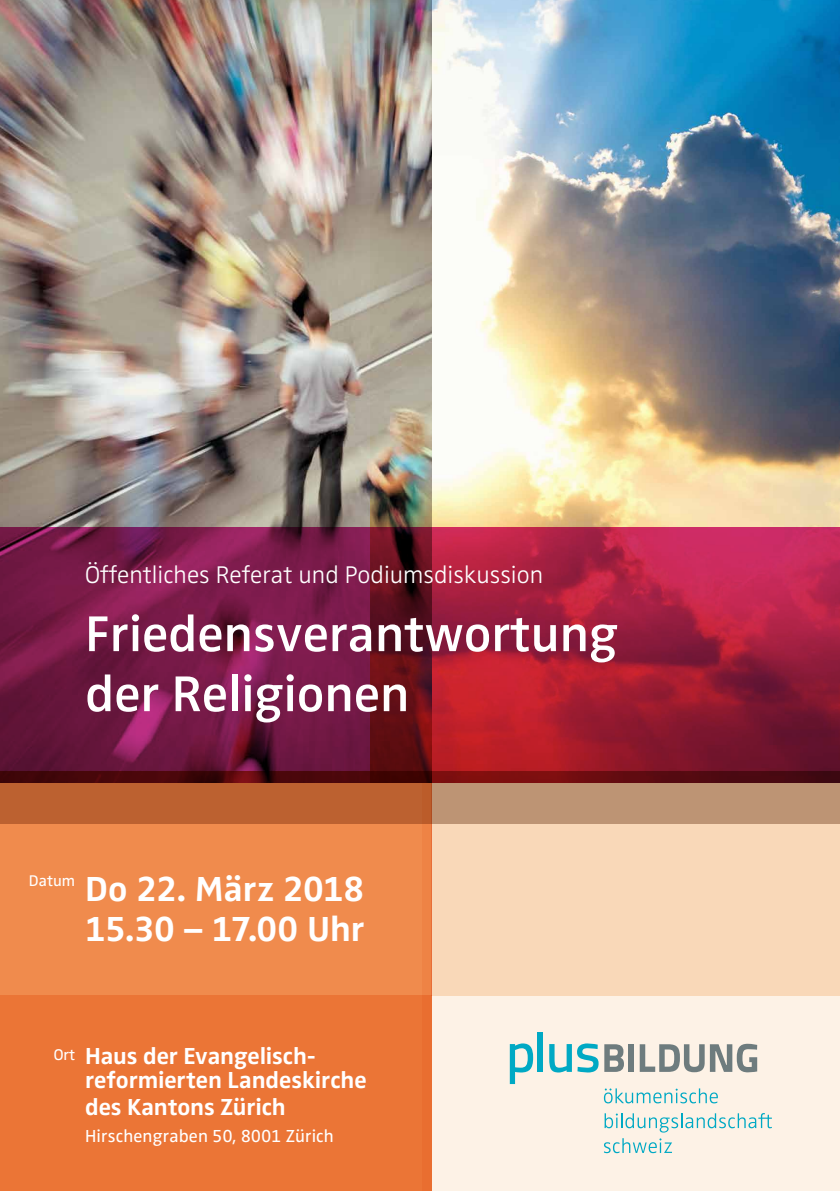
<style>
.page{position:relative;width:840px;height:1191px;background:#fff}
.page>*{position:absolute;margin:0;border:0;box-sizing:border-box;transform-origin:0 0}
.t1{font:600 52px/60px "Zwo";color:#fff}
.t2{font:700 36px/40px "Zwo";letter-spacing:-.01em;color:#fff}
.t3{font:300 25px "Zwo";color:#fff}
.t4{font:700 24px/24px "Zwo";letter-spacing:-.005em;color:#fff}
.t5{font:18px "Zwo";letter-spacing:.005em;color:#fff}
.t6{font:16px "Zwo";color:#fff}
</style>
<div class="page">
<img style="left:431px;top:0;width:408px;height:527px">
<div style="left:422px;top:771px;width:417px;height:420px;background:#fdf2e6"></div>
<img style="left:0;top:0;width:431px;height:527px">
<svg style="left:0;top:527px;width:839px;height:244px;background:#8b1b3e"></svg>
<div style="left:0;top:771px;width:431px;height:420px;background:#f08b4d"></div>
<svg style="left:0;top:771px;width:431px;height:52px;background:#a04b26"></svg>
<div style="left:0;top:995px;width:431px;height:196px;background:#eb7536"></div>
<svg style="left:431px;top:771px;width:408px;height:224px;background:#e5c0a1"></svg>
<svg style="left:603px;top:1088px;width:114px;height:15px"></svg>
<svg style="left:604px;top:1113px;width:167px;height:19px"></svg>
<svg style="left:604px;top:1138px;width:67px;height:15px"></svg>
<svg style="left:509px;top:1043px;width:24px;height:41px"></svg>
<div style="left:537px;top:1032px;width:5px;height:39px;background:#00a9c4"></div>
<svg style="left:549px;top:1043px;width:49px;height:29px"></svg>
<svg style="left:604px;top:1044px;width:19px;height:27px"></svg>
<div style="left:628px;top:1044px;width:5px;height:27px;background:#6e7c7e"></div>
<svg style="left:639px;top:1043px;width:117px;height:29px"></svg>
<p class="t3" style="left:85px;top:560px;width:459px">Öffentliches Referat und Podiumsdiskussion</p>
<h1 class="t1" style="left:85px;top:603px;width:534px">Friedensverantwortung der Religionen</h1>
<p class="t6" style="left:29px;top:871px;width:48px">Datum</p>
<h2 class="t2" style="left:85px;top:868px;width:281px">Do 22. März 2018<br>15.30 – 17.00 Uhr</h2>
<p class="t6" style="left:54px;top:1045px;width:23px">Ort</p>
<p class="t4" style="left:85px;top:1044px;width:283px">Haus der Evangelisch&shy;reformierten Landeskirche</p>
<p class="t4" style="left:85px;top:1095px;width:202px">des Kantons Zürich</p>
<p class="t5" style="left:85px;top:1125px;width:250px">Hirschengraben 50, 8001 Zürich</p>
</div>
